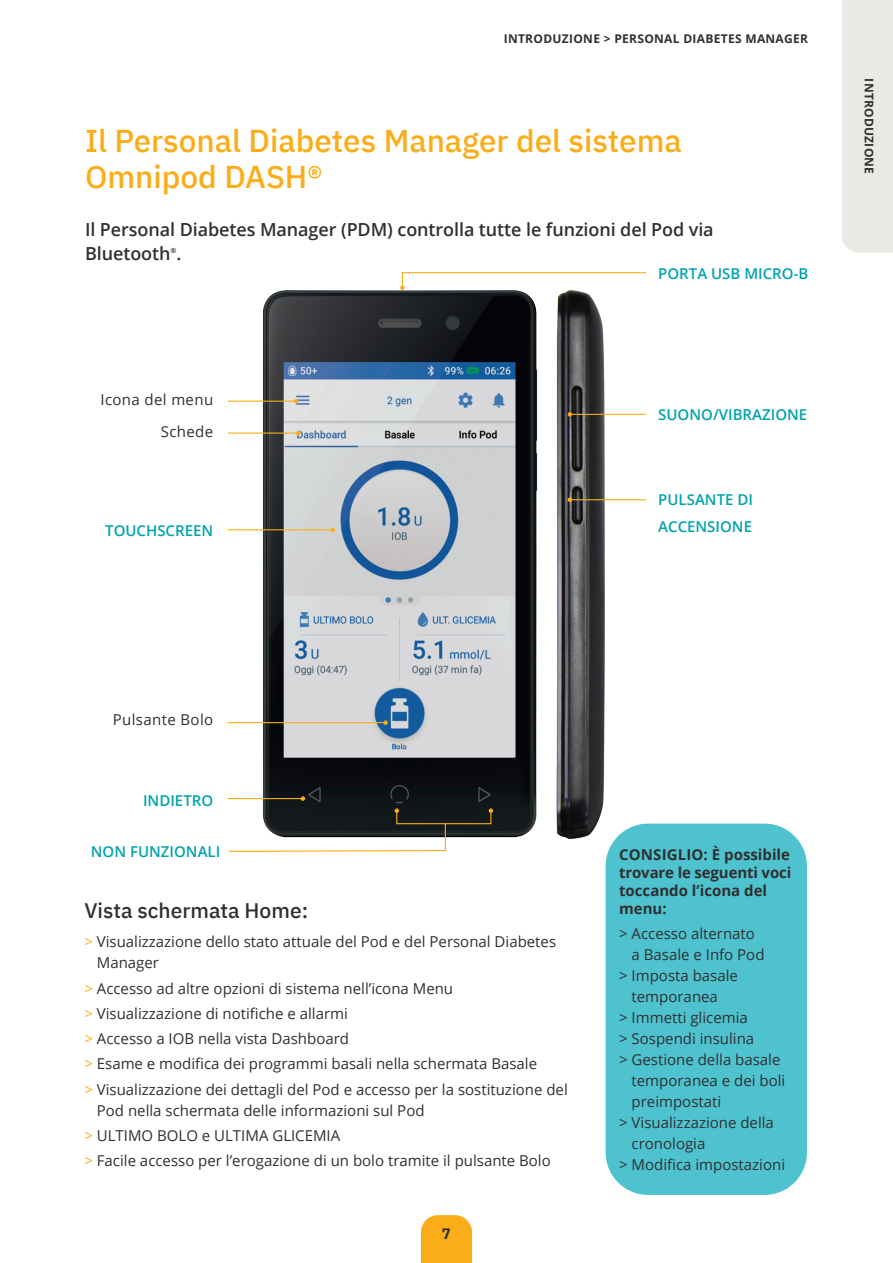
<style>
.page{position:relative;width:893px;height:1263px;background:#fff}
.page>*{position:absolute;margin:0;border:0;box-sizing:border-box;transform-origin:0 0}
.t1{font:500 31.5px/36px "IBM Plex Sans";color:#faad19}
.Title_16_18{font:500 21px "IBM Plex Sans";color:#312f30}
.t2{font:600 18px/24px "Open Sans";letter-spacing:-.005em;color:#312f30}
.Body_Copy{font:15px/21px "Open Sans";color:#312f30}
.SUB_HEADING{font:600 15px/27px "Open Sans";color:#00a3ae}
.t3{font:700 15px/18px "Open Sans";color:#312f30}
.Body_Copy-2{font:15px "Open Sans";letter-spacing:.025em;color:#312f30}
.t4{font:700 15px "IBM Plex Sans";color:#312f30}
.Tab_Text_10pt{font:700 12px "Open Sans";letter-spacing:.025em;color:#312f30}
.t5{font:600 7.2px "Open Sans";color:#312f30}
.s1{color:#faad19}
</style>
<div class="page">
<svg style="left:421px;top:1215px;width:51px;height:48px;background:#fab125"></svg>
<div style="left:606px;top:824px;width:201px;height:371px;background:#4ec3cf;border-radius:43px"></div>
<img style="left:263px;top:290px;width:200px;height:518px">
<img style="left:463px;top:290px;width:169px;height:564px">
<hr style="left:570px;top:414px;width:76px;height:1px;background:#faad19">
<svg style="left:568px;top:412px;width:4px;height:5px"></svg>
<hr style="left:570px;top:499px;width:76px;height:1px;background:#faad19">
<svg style="left:568px;top:497px;width:4px;height:5px"></svg>
<svg style="left:229px;top:808px;width:264px;height:44px"></svg>
<hr style="left:228px;top:798px;width:75px;height:1px;background:#faad19">
<svg style="left:301px;top:796px;width:4px;height:5px"></svg>
<svg style="left:400px;top:272px;width:247px;height:18px"></svg>
<hr style="left:228px;top:401px;width:68px;height:1px;background:#faad19">
<svg style="left:294px;top:399px;width:4px;height:4px"></svg>
<hr style="left:228px;top:432px;width:71px;height:2px;background:#faad19">
<svg style="left:296px;top:431px;width:5px;height:4px"></svg>
<hr style="left:228px;top:529px;width:105px;height:1px;background:#faad19">
<svg style="left:330px;top:527px;width:5px;height:5px"></svg>
<hr style="left:228px;top:722px;width:158px;height:1px;background:#faad19">
<svg style="left:383px;top:720px;width:5px;height:5px"></svg>
<div style="left:842px;top:0;width:51px;height:253px;background:#eae9e3"></div>
<p class="Tab_Text_10pt" style="left:504px;top:30px;width:306px">INTRODUZIONE &gt; PERSONAL DIABETES MANAGER</p>
<p class="t1" style="left:85px;top:120px;width:598px">Il Personal Diabetes Manager del sistema<br>Omnipod DASH®</p>
<p class="t2" style="left:85px;top:217px;width:630px">Il Personal Diabetes Manager (PDM) controlla tutte le funzioni del Pod via<br>Bluetooth .</p>
<p class="t5" style="left:170px;top:245px;width:7px">®</p>
<p class="Body_Copy-2" style="left:100px;top:389px;width:114px">Icona del menu</p>
<p class="Body_Copy" style="left:161px;top:420px;width:54px">Schede</p>
<p class="SUB_HEADING" style="left:105px;top:517px;width:110px">TOUCHSCREEN</p>
<p class="SUB_HEADING" style="left:658px;top:259px;width:152px">PORTA USB MICRO-B</p>
<p class="SUB_HEADING" style="left:658px;top:400px;width:151px">SUONO/VIBRAZIONE</p>
<p class="SUB_HEADING" style="left:658px;top:486px;width:96px">PULSANTE DI<br>ACCENSIONE</p>
<p class="Tab_Text_10pt" style="left:877px;top:78px;width:97px;rotate:90deg">INTRODUZIONE</p>
<p class="Body_Copy-2" style="left:113px;top:710px;width:102px">Pulsante Bolo</p>
<p class="SUB_HEADING" style="left:143px;top:787px;width:72px">INDIETRO</p>
<p class="SUB_HEADING" style="left:91px;top:837px;width:131px">NON FUNZIONALI</p>
<p class="Title_16_18" style="left:84px;top:894px;width:225px">Vista schermata Home:</p>
<p class="Body_Copy" style="left:97px;top:931px;width:461px;text-indent:-12px"><span class="s1">&gt;</span> Visualizzazione dello stato attuale del Pod e del Personal Diabetes<br>Manager</p>
<p class="Body_Copy" style="left:84px;top:977px;width:370px"><span class="s1">&gt;</span> Accesso ad altre opzioni di sistema nell’icona Menu</p>
<p class="Body_Copy" style="left:84px;top:1003px;width:265px"><span class="s1">&gt;</span> Visualizzazione di notifiche e allarmi</p>
<p class="Body_Copy" style="left:84px;top:1028px;width:266px"><span class="s1">&gt;</span> Accesso a IOB nella vista Dashboard</p>
<p class="Body_Copy" style="left:84px;top:1053px;width:454px"><span class="s1">&gt;</span> Esame e modifica dei programmi basali nella schermata Basale</p>
<p class="Body_Copy" style="left:97px;top:1078px;width:472px;text-indent:-12px"><span class="s1">&gt;</span> Visualizzazione dei dettagli del Pod e accesso per la sostituzione del<br>Pod nella schermata delle informazioni sul Pod</p>
<p class="Body_Copy" style="left:84px;top:1125px;width:257px"><span class="s1">&gt;</span> ULTIMO BOLO e ULTIMA GLICEMIA</p>
<p class="Body_Copy" style="left:84px;top:1150px;width:468px"><span class="s1">&gt;</span> Facile accesso per l’erogazione di un bolo tramite il pulsante Bolo</p>
<p class="t4" style="left:442px;top:1222px;width:10px">7</p>
<p class="t3" style="left:619px;top:845px;width:174px">CONSIGLIO: È possibile trovare le seguenti voci toccando l’icona del menu:</p>
<p class="Body_Copy" style="left:632px;top:923px;width:134px;text-indent:-12px">&gt; Accesso alternato a Basale e Info Pod</p>
<p class="Body_Copy" style="left:619px;top:965px;width:120px;text-align:center">&gt; Imposta basale temporanea</p>
<p class="Body_Copy" style="left:619px;top:1007px;width:130px">&gt; Immetti glicemia</p>
<p class="Body_Copy" style="left:619px;top:1028px;width:137px">&gt; Sospendi insulina</p>
<p class="Body_Copy" style="left:632px;top:1049px;width:155px;text-indent:-12px">&gt; Gestione della basale temporanea e dei boli preimpostati</p>
<p class="Body_Copy" style="left:632px;top:1112px;width:144px;text-indent:-12px">&gt; Visualizzazione della cronologia</p>
<p class="Body_Copy" style="left:619px;top:1154px;width:168px">&gt; Modifica impostazioni</p>
</div>
